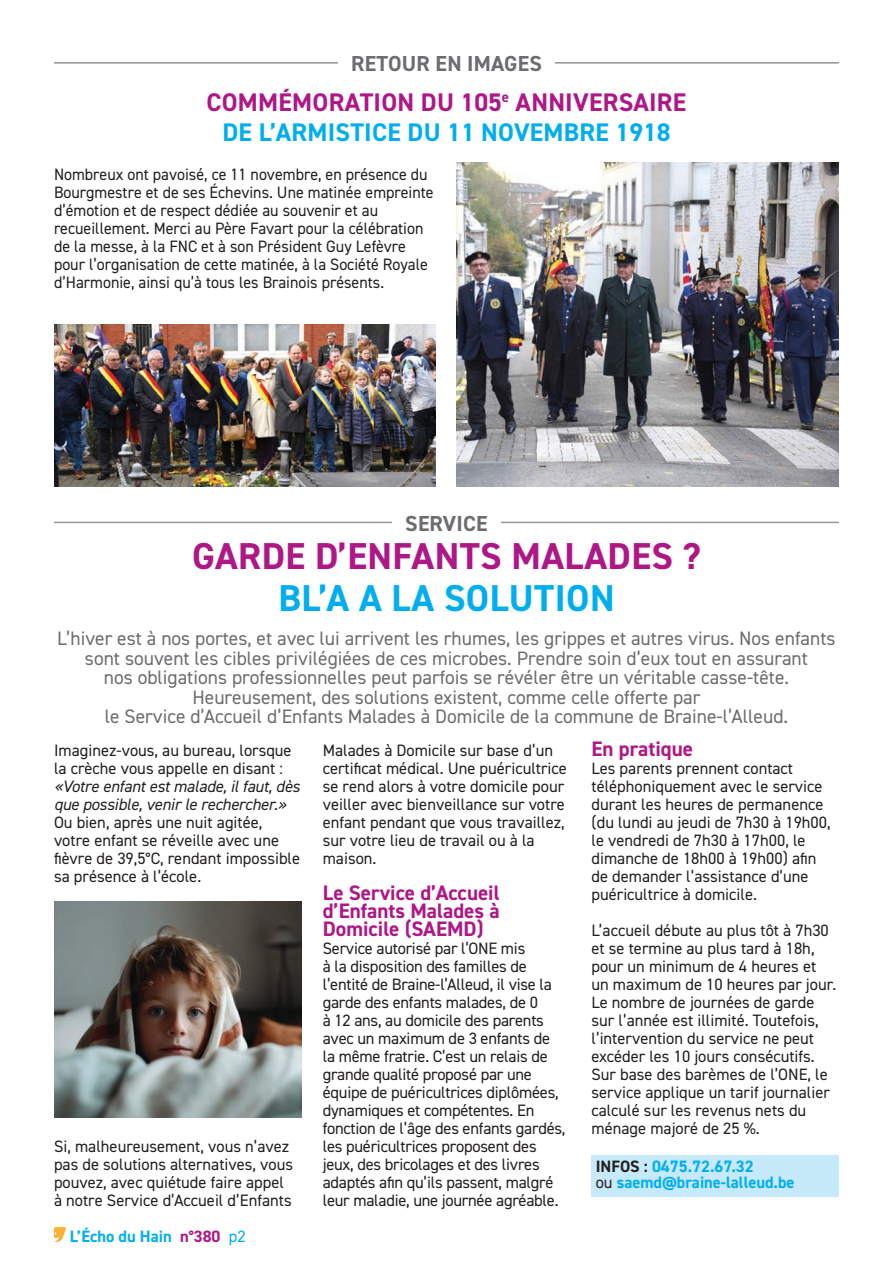
<style>
.page{position:relative;width:893px;height:1263px;background:#fff}
.page>*{position:absolute;margin:0;border:0;box-sizing:border-box;transform-origin:0 0}
.t1{font:700 37.5px "DIN2014";letter-spacing:.01em;color:#ae1786}
.t2{font:700 37.5px "DIN2014";letter-spacing:.01em;color:#00aeef}
.t3{font:700 25.5px/30.6px "DIN2014";letter-spacing:.01em;color:#ae1786;text-align:center}
.t4{font:700 21.75px "DIN2014";letter-spacing:.01em;color:#6c6d70}
.t5{font:700 21px/18px "DIN2014";color:#ae1786;text-align:justify}
.t6{font:19.5px/19.5px "DIN2014";color:#6c6d70;text-align:center}
.t7{font:16.5px/18px "DIN2014";color:#231f20}
.t8{font:700 16.5px/16.5px "DIN2014";color:#00aeef}
.t9{font:italic 16.5px/18px "DIN2014";letter-spacing:-.01em;color:#231f20}
.s1{color:#00aeef}
.s2{color:#ae1786}
.s3{font-weight:400}
.s4{color:#231f20}
.s5{font-weight:400;color:#231f20}
</style>
<div class="page">
<svg style="left:54px;top:1227px;width:12px;height:15px"></svg>
<div style="left:591px;top:1155px;width:248px;height:41px;background:#c6eafa"></div>
<hr style="left:54px;top:62px;width:785px;height:1px;background:#939598">
<hr style="left:54px;top:63px;width:785px;height:1px;background:#939598">
<hr style="left:54px;top:522px;width:785px;height:1px;background:#939598">
<div style="left:338px;top:54px;width:217px;height:17px;background:#fff"></div>
<div style="left:392px;top:514px;width:109px;height:16px;background:#fff"></div>
<img style="left:54px;top:901px;width:247px;height:216px">
<img style="left:457px;top:162px;width:382px;height:324px">
<img style="left:54px;top:324px;width:381px;height:162px">
<h3 class="t4" style="left:351px;top:49px;width:192px">RETOUR EN IMAGES</h3>
<h2 class="t3" style="left:207px;top:86px;width:481px">COMMÉMORATION DU 105<sup>e</sup> ANNIVERSAIRE<br><span class="s1">DE L’ARMISTICE DU 11 NOVEMBRE 1918</span></h2>
<p class="t7" style="left:54px;top:165px;width:381px">Nombreux ont pavoisé, ce 11 novembre, en présence du Bourgmestre et de ses Échevins. Une matinée empreinte d’émotion et de respect dédiée au souvenir et au recueillement. Merci au Père Favart pour la célébration de la messe, à la FNC et à son Président Guy Lefèvre pour l’organisation de cette matinée, à la Société Royale d’Harmonie, ainsi qu’à tous les Brainois présents.</p>
<h3 class="t4" style="left:405px;top:509px;width:84px">SERVICE</h3>
<h1 class="t1" style="left:192px;top:531px;width:510px">GARDE D’ENFANTS MALADES ?</h1>
<h1 class="t2" style="left:278px;top:573px;width:338px">BL’A A LA SOLUTION</h1>
<p class="t6" style="left:57px;top:628px;width:780px">L’hiver est à nos portes, et avec lui arrivent les rhumes, les grippes et autres virus. Nos enfants sont souvent les cibles privilégiées de ces microbes. Prendre soin d’eux tout en assurant<br>nos obligations professionnelles peut parfois se révéler être un véritable casse-tête.<br>Heureusement, des solutions existent, comme celle offerte par<br>le Service d’Accueil d’Enfants Malades à Domicile de la commune de Braine-l’Alleud.</p>
<p class="t7" style="left:54px;top:741px;width:239px">Imaginez-vous, au bureau, lorsque la crèche vous appelle en disant :</p>
<p class="t9" style="left:54px;top:777px;width:247px">«Votre enfant est malade, il faut, dès que possible, venir le rechercher.»</p>
<p class="t7" style="left:54px;top:813px;width:248px">Ou bien, après une nuit agitée, votre enfant se réveille avec une fièvre de 39,5°C, rendant impossible sa présence à l’école.</p>
<p class="t7" style="left:54px;top:1137px;width:241px">Si, malheureusement, vous n’avez pas de solutions alternatives, vous pouvez, avec quiétude faire appel à notre Service d’Accueil d’Enfants</p>
<p class="t8" style="left:70px;top:1228px;width:177px">L’Écho du Hain <span class="s2">n°380</span> <span class="s3">p2</span></p>
<p class="t7" style="left:323px;top:741px;width:246px">Malades à Domicile sur base d’un certificat médical. Une puéricultrice se rend alors à votre domicile pour veiller avec bienveillance sur votre enfant pendant que vous travaillez, sur votre lieu de travail ou à la maison.</p>
<p class="t5" style="left:323px;top:884px;width:178px">Le Service d’Accueil d’Enfants Malades à Domicile (SAEMD)</p>
<p class="t7" style="left:323px;top:939px;width:244px">Service autorisé par l’ONE mis<br>à la disposition des familles de l’entité de Braine-l’Alleud, il vise la garde des enfants malades, de 0<br>à 12 ans, au domicile des parents avec un maximum de 3 enfants de la même fratrie. C’est un relais de grande qualité proposé par une équipe de puéricultrices diplômées, dynamiques et compétentes. En fonction de l’âge des enfants gardés, les puéricultrices proposent des jeux, des bricolages et des livres adaptés afin qu’ils passent, malgré leur maladie, une journée agréable.</p>
<p class="t5" style="left:591px;top:740px;width:103px">En pratique</p>
<p class="t7" style="left:591px;top:759px;width:241px">Les parents prennent contact téléphoniquement avec le service durant les heures de permanence (du lundi au jeudi de 7h30 à 19h00, le vendredi de 7h30 à 17h00, le dimanche de 18h00 à 19h00) afin de demander l’assistance d’une puéricultrice à domicile.</p>
<p class="t7" style="left:591px;top:921px;width:246px">L’accueil débute au plus tôt à 7h30 et se termine au plus tard à 18h, pour un minimum de 4 heures et un maximum de 10 heures par jour.<br>Le nombre de journées de garde sur l’année est illimité. Toutefois, l’intervention du service ne peut excéder les 10 jours consécutifs.<br>Sur base des barèmes de l’ONE, le service applique un tarif journalier calculé sur les revenus nets du ménage majoré de 25 %.</p>
<p class="t8" style="left:596px;top:1158px;width:200px"><span class="s4">INFOS :</span> 0475.72.67.32<br><span class="s5">ou</span> saemd@braine-lalleud.be</p>
</div>
